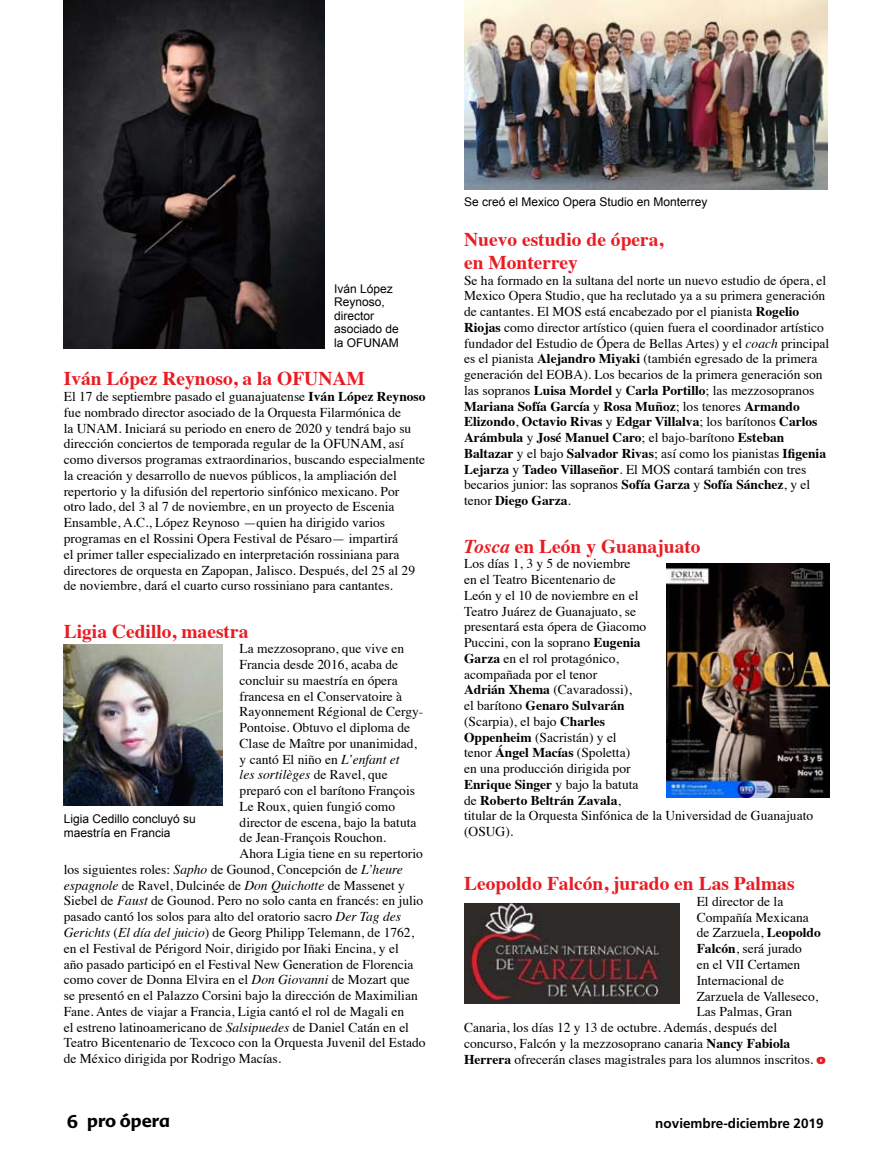
<style>
.page{position:relative;width:893px;height:1170px;background:#fff}
.page>*{position:absolute;margin:0;border:0;box-sizing:border-box;transform-origin:0 0}
.t1{font:700 19.5px/22.5px "Times";color:#e91c23}
.t2{font:700 18px "Advert";color:#000}
.t3{font:13.5px/15.8px "Times";color:#000}
.t4{font:italic 13.5px "Times";color:#000}
.t5{font:700 13.5px "Frutiger";color:#000}
.t6{font:12px/13.5px "Arial";color:#000}
.s1{font-weight:700}
.s2{font-style:italic}
.s3{font-style:normal}
.s4{font-family:"Frutiger";font-weight:900;color:#e91c23}
</style>
<div class="page">
<img style="left:64px;top:0;width:261px;height:349px">
<img style="left:64px;top:644px;width:159px;height:161px">
<img style="left:464px;top:0;width:364px;height:189px">
<img style="left:666px;top:563px;width:163px;height:234px">
<img style="left:464px;top:903px;width:216px;height:100px">
<p class="t6" style="left:334px;top:282px;width:66px">Iván López<br>Reynoso, director asociado de la OFUNAM</p>
<h1 class="t1" style="left:64px;top:365px;width:303px">Iván López Reynoso, a la OFUNAM</h1>
<p class="t3" style="left:64px;top:387px;width:363px">El 17 de septiembre pasado el guanajuatense <span class="s1">Iván López Reynoso </span>fue nombrado director asociado de la Orquesta Filarmónica de<br>la UNAM. Iniciará su periodo en enero de 2020 y tendrá bajo su dirección conciertos de temporada regular de la OFUNAM, así como diversos programas extraordinarios, buscando especialmente la creación y desarrollo de nuevos públicos, la ampliación del repertorio y la difusión del repertorio sinfónico mexicano. Por<br>otro lado, del 3 al 7 de noviembre, en un proyecto de Escenia Ensamble, A.C., López Reynoso —quien ha dirigido varios programas en el Rossini Opera Festival de Pésaro— impartirá<br>el primer taller especializado en interpretación rossiniana para directores de orquesta en Zapopan, Jalisco. Después, del 25 al 29 de noviembre, dará el cuarto curso rossiniano para cantantes.</p>
<h1 class="t1" style="left:64px;top:617px;width:186px">Ligia Cedillo, maestra</h1>
<p class="t3" style="left:240px;top:639px;width:166px">La mezzosoprano, que vive en</p>
<p class="t3" style="left:240px;top:655px;width:160px">Francia desde 2016, acaba de</p>
<p class="t3" style="left:240px;top:671px;width:160px">concluir su maestría en ópera</p>
<p class="t3" style="left:240px;top:687px;width:164px">francesa en el Conservatoire à</p>
<p class="t3" style="left:240px;top:702px;width:185px">Rayonnement Régional de Cergy-</p>
<p class="t3" style="left:240px;top:718px;width:172px">Pontoise. Obtuvo el diploma de</p>
<p class="t3" style="left:240px;top:734px;width:179px">Clase de Maître por unanimidad,</p>
<p class="t3" style="left:240px;top:750px;width:161px">y cantó El niño en <span class="s2">L’enfant et</span></p>
<p class="t4" style="left:240px;top:763px;width:150px">les sortilèges <span class="s3">de Ravel, que</span></p>
<p class="t3" style="left:240px;top:781px;width:177px">preparó con el barítono François</p>
<p class="t3" style="left:240px;top:797px;width:157px">Le Roux, quien fungió como</p>
<p class="t3" style="left:240px;top:813px;width:178px">director de escena, bajo la batuta</p>
<p class="t3" style="left:240px;top:828px;width:148px">de Jean-François Rouchon.</p>
<p class="t3" style="left:240px;top:844px;width:185px">Ahora Ligia tiene en su repertorio</p>
<p class="t3" style="left:64px;top:860px;width:341px">los siguientes roles: <span class="s2">Sapho</span> de Gounod, Concepción de <span class="s2">L’heure</span></p>
<p class="t3" style="left:64px;top:876px;width:343px"><span class="s2">espagnole</span> de Ravel, Dulcinée de <span class="s2">Don Quichotte</span> de Massenet y</p>
<p class="t3" style="left:64px;top:891px;width:361px">Siebel de <span class="s2">Faust</span> de Gounod. Pero no solo canta en francés: en julio</p>
<p class="t3" style="left:64px;top:907px;width:339px">pasado cantó los solos para alto del oratorio sacro <span class="s2">Der Tag des</span></p>
<p class="t3" style="left:64px;top:923px;width:352px"><span class="s2">Gerichts</span> (<span class="s2">El día del juicio</span>) de Georg Philipp Telemann, de 1762,</p>
<p class="t3" style="left:64px;top:939px;width:337px">en el Festival de Périgord Noir, dirigido por Iñaki Encina, y el</p>
<p class="t3" style="left:64px;top:954px;width:351px">año pasado participó en el Festival New Generation de Florencia</p>
<p class="t3" style="left:64px;top:970px;width:348px">como cover de Donna Elvira en el <span class="s2">Don Giovanni</span> de Mozart que</p>
<p class="t3" style="left:64px;top:986px;width:355px">se presentó en el Palazzo Corsini bajo la dirección de Maximilian</p>
<p class="t3" style="left:64px;top:1002px;width:342px">Fane. Antes de viajar a Francia, Ligia cantó el rol de Magali en</p>
<p class="t3" style="left:64px;top:1017px;width:347px">el estreno latinoamericano de <span class="s2">Salsipuedes</span> de Daniel Catán en el</p>
<p class="t3" style="left:64px;top:1033px;width:363px">Teatro Bicentenario de Texcoco con la Orquesta Juvenil del Estado</p>
<p class="t3" style="left:64px;top:1049px;width:219px">de México dirigida por Rodrigo Macías.</p>
<p class="t6" style="left:64px;top:812px;width:134px">Ligia Cedillo concluyó su maestría en Francia</p>
<p class="t6" style="left:464px;top:195px;width:245px">Se creó el Mexico Opera Studio en Monterrey</p>
<h1 class="t1" style="left:464px;top:226px;width:201px">Nuevo estudio de ópera, en Monterrey</h1>
<p class="t3" style="left:464px;top:271px;width:367px">Se ha formado en la sultana del norte un nuevo estudio de ópera, el Mexico Opera Studio, que ha reclutado ya a su primera generación de cantantes. El MOS está encabezado por el pianista <span class="s1">Rogelio Riojas</span> como director artístico (quien fuera el coordinador artístico fundador del Estudio de Ópera de Bellas Artes) y el <span class="s2">coach</span> principal es el pianista <span class="s1">Alejandro Miyaki</span> (también egresado de la primera generación del EOBA). Los becarios de la primera generación son las sopranos <span class="s1">Luisa Mordel</span> y <span class="s1">Carla Portillo</span>; las mezzosopranos <span class="s1">Mariana Sofía García</span> y <span class="s1">Rosa Muñoz</span>; los tenores <span class="s1">Armando Elizondo</span>, <span class="s1">Octavio Rivas</span> y <span class="s1">Edgar Villalva</span>; los barítonos <span class="s1">Carlos Arámbula</span> y <span class="s1">José Manuel Caro</span>; el bajo-barítono <span class="s1">Esteban Baltazar</span> y el bajo <span class="s1">Salvador Rivas</span>; así como los pianistas <span class="s1">Ifigenia Lejarza</span> y <span class="s1">Tadeo Villaseñor</span>. El MOS contará también con tres becarios junior: las sopranos <span class="s1">Sofía Garza</span> y <span class="s1">Sofía Sánchez</span>, y el tenor <span class="s1">Diego Garza</span>.</p>
<h1 class="t1" style="left:464px;top:532px;width:238px"><span class="s2">Tosca</span> en León y Guanajuato</h1>
<p class="t3" style="left:464px;top:554px;width:351px">Los días 1, 3 y 5 de noviembre<br>en el Teatro Bicentenario de<br>León y el 10 de noviembre en el<br>Teatro Juárez de Guanajuato, se<br>presentará esta ópera de Giacomo<br>Puccini, con la soprano <span class="s1">Eugenia<br>Garza</span> en el rol protagónico,<br>acompañada por el tenor<br><span class="s1">Adrián Xhema</span> (Cavaradossi),<br>el barítono <span class="s1">Genaro Sulvarán<br></span>(Scarpia), el bajo <span class="s1">Charles<br>Oppenheim</span> (Sacristán) y el<br>tenor <span class="s1">Ángel Macías</span> (Spoletta)<br>en una producción dirigida por<br><span class="s1">Enrique Singer</span> y bajo la batuta<br>de <span class="s1">Roberto Beltrán Zavala</span>,<br>titular de la Orquesta Sinfónica de la Universidad de Guanajuato (OSUG).</p>
<h1 class="t1" style="left:464px;top:870px;width:332px">Leopoldo Falcón, jurado en Las Palmas</h1>
<p class="t3" style="left:697px;top:892px;width:88px">El director de la</p>
<p class="t3" style="left:697px;top:908px;width:114px">Compañía Mexicana</p>
<p class="t3" style="left:697px;top:923px;width:126px">de Zarzuela, <span class="s1">Leopoldo</span></p>
<p class="t3" style="left:697px;top:939px;width:107px"><span class="s1">Falcón</span>, será jurado</p>
<p class="t3" style="left:697px;top:955px;width:105px">en el VII Certamen</p>
<p class="t3" style="left:697px;top:971px;width:89px">Internacional de</p>
<p class="t3" style="left:697px;top:986px;width:123px">Zarzuela de Valleseco,</p>
<p class="t3" style="left:697px;top:1002px;width:97px">Las Palmas, Gran</p>
<p class="t3" style="left:464px;top:1018px;width:315px">Canaria, los días 12 y 13 de octubre. Además, después del</p>
<p class="t3" style="left:464px;top:1034px;width:328px">concurso, Falcón y la mezzosoprano canaria <span class="s1">Nancy Fabiola</span></p>
<p class="t3" style="left:464px;top:1049px;width:363px"><span class="s1">Herrera</span> ofrecerán clases magistrales para los alumnos inscritos. <span class="s4">o</span></p>
<h2 class="t2" style="left:87px;top:1109px;width:84px">pro ópera</h2>
<p class="t5" style="left:655px;top:1115px;width:170px">noviembre-diciembre 2019</p>
</div>
